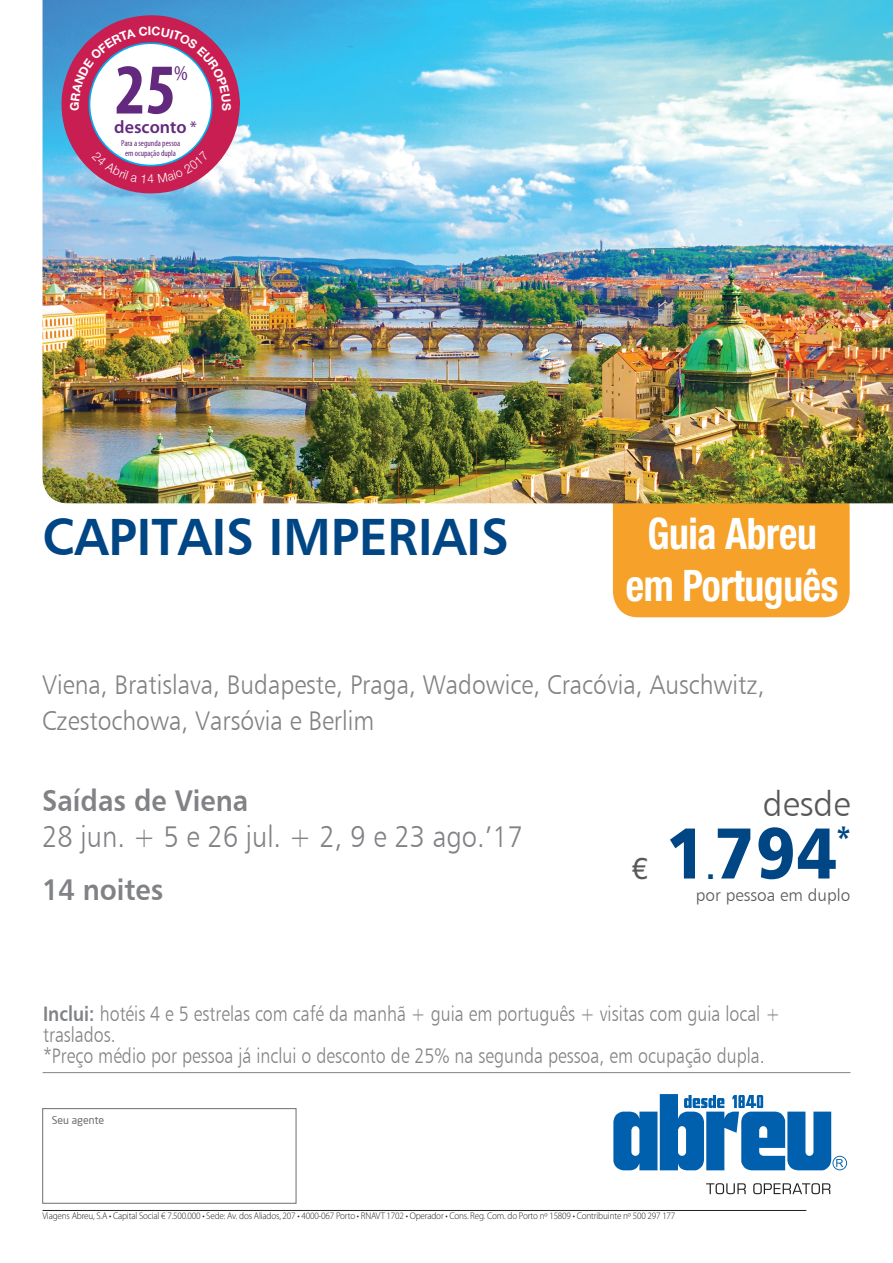
<style>
.page{position:relative;width:893px;height:1263px;background:#fff}
.page>*{position:absolute;margin:0;border:0;box-sizing:border-box;transform-origin:0 0}
.t1{font:72px "Humanist 777 BT Black B";color:#004684;scale:.91 1}
.t2{font:700 condensed 72px "Myriad Pro";color:#63297e}
.t3{font:52.5px "Humanist 777 BT Bold B";color:#004684;scale:.95 1}
.t4{font:700 condensed 43.5px/52.2px "Helvetica Neue";letter-spacing:-.01em;color:#fff;text-align:center;scale:.91 1}
.t5{font:34.95px "Humanist 777 BT Light B";color:#57585a}
.t6{font:30px "Humanist 777 BT Light B";color:#808285;scale:.91 1}
.t7{font:30px "Humanist 777 BT Bold B";color:#808285;scale:.91 1}
.t8{font:30px "Humanist 777 BT Black B";color:#004684;scale:.91 1}
.t9{font:30px "Helvetica Neue";color:#57585a}
.t10{font:27px/36px "Humanist 777 BT Light B";color:#808285;scale:.91 1}
.t11{font:condensed 21.15px "Myriad Pro";color:#63297e}
.t12{font:21px/21px "Humanist 777 BT Light B";color:#808285;scale:.85 1}
.t13{font:600 18px "Myriad Pro";color:#63297e}
.t14{font:17.1px "Humanist 777 BT Light B";color:#57585a}
.t15{font:10.5px "Neo Sans";color:#6c6d70}
.t16{font:300 9.75px "Myriad Pro";letter-spacing:-.015em;color:#231f20;scale:.94 1}
.t17{font:condensed 8.55px "Myriad Pro";color:#63297e}
.s1{font-weight:400;font-size:17.25px}
.s2{font-family:"Humanist 777 BT Bold B"}
</style>
<div class="page">
<hr style="left:43px;top:1072px;width:807px;height:1px;background:#808285">
<div style="left:613px;top:481px;width:237px;height:136px;background:#f6a22a;border-radius:26px"></div>
<img style="left:43px;top:0;width:850px;height:503px">
<div style="left:43px;top:1108px;width:253px;height:95px;border:1px solid #6c6d70"></div>
<svg style="left:706px;top:1183px;width:124px;height:11px"></svg>
<svg style="left:613px;top:1094px;width:234px;height:76px"></svg>
<hr style="left:43px;top:1210px;width:763px;height:1px;background:#231f20">
<svg style="left:61px;top:14px;width:179px;height:181px"></svg>
<h1 class="t2" style="left:115px;top:45px;width:63px">25</h1>
<p class="t11" style="left:174px;top:61px;width:15px">%</p>
<p class="t13" style="left:114px;top:116px;width:84px">desconto <span class="s1">*</span></p>
<p class="t17" style="left:121px;top:138px;width:61px">Para a segunda pessoa</p>
<p class="t17" style="left:125px;top:148px;width:53px">em ocupação dupla</p>
<h2 class="t3" style="left:42px;top:503px;width:493px">CAPITAIS IMPERIAIS</h2>
<h3 class="t4" style="left:626px;top:506px;width:235px">Guia Abreu em Português</h3>
<p class="t10" style="left:42px;top:666px;width:795px">Viena, Bratislava, Budapeste, Praga, Wadowice, Cracóvia, Auschwitz,<br>Czestochowa, Varsóvia e Berlim</p>
<h3 class="t7" style="left:42px;top:782px;width:228px">Saídas de Viena</h3>
<h3 class="t6" style="left:42px;top:818px;width:530px">28 jun. + 5 e 26 jul. + 2, 9 e 23 ago.’17</h3>
<h3 class="t7" style="left:42px;top:871px;width:135px">14 noites</h3>
<h3 class="t9" style="left:632px;top:850px;width:18px">€</h3>
<h3 class="t5" style="left:763px;top:782px;width:89px">desde</h3>
<h3 class="t8" style="left:837px;top:819px;width:17px">*</h3>
<h1 class="t1" style="left:666px;top:807px;width:189px">1794</h1>
<h3 class="t8" style="left:706px;top:849px;width:11px">.</h3>
<p class="t14" style="left:696px;top:884px;width:156px">por pessoa em duplo</p>
<p class="t12" style="left:43px;top:1003px;width:869px"><span class="s2">Inclui:</span> hotéis 4 e 5 estrelas com café da manhã + guia em português + visitas com guia local + traslados.<br>*Preço médio por pessoa já inclui o desconto de 25% na segunda pessoa, em ocupação dupla.</p>
<p class="t15" style="left:52px;top:1114px;width:54px">Seu agente</p>
<p class="t16" style="left:43px;top:1211px;width:675px">Viagens Abreu, S.A • Capital Social € 7.500.000 • Sede: Av. dos Aliados, 207 • 4000-067 Porto • RNAVT 1702 • Operador • Cons. Reg. Com. do Porto nº 15809 • Contribuinte nº 500 297 177</p>
</div>
